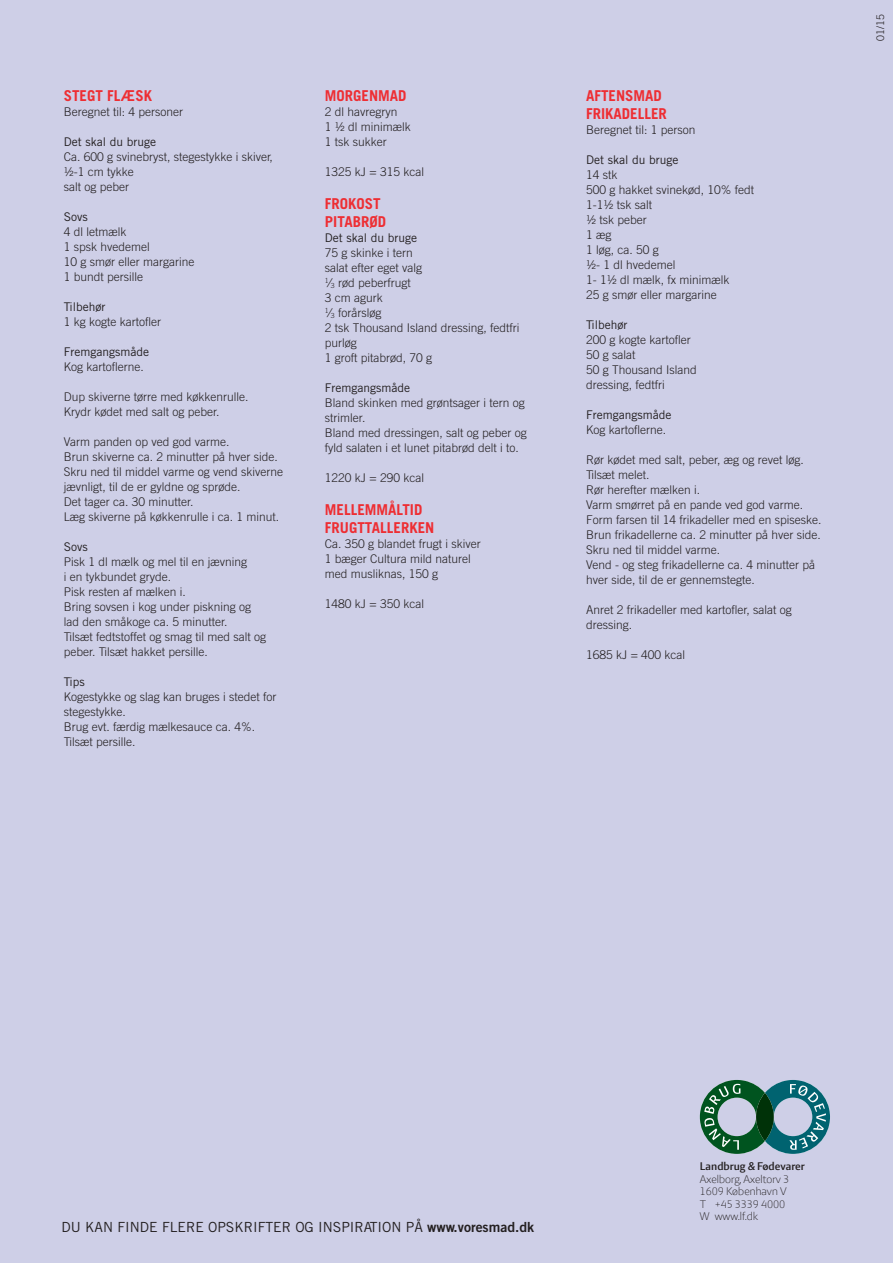
<style>
.page{position:relative;width:893px;height:1263px;background:#cecfe7}
.page>*{position:absolute;margin:0;border:0;box-sizing:border-box;transform-origin:0 0}
.ParaStyle04-Leading{font:700 15px "Trade Gothic";color:#ee2e33}
.ParaStyle01-Leading{font:700 15px "Trade Gothic";color:#ee2e33}
.ParaStyle07-Leading{font:700 15px "Trade Gothic";color:#ee2e33}
.ParaStyle01-Leading-2{font:13.95px "Trade Gothic";color:#231f20}
.ParaStyle04-Leading-2{font:300 12px/15px "Trade Gothic";color:#231f20}
.ParaStyle05-Leading{font:300 12px "Trade Gothic";color:#231f20}
.ParaStyle05-Leading-2{font:12px "Trade Gothic";color:#231f20}
.ParaStyle06-Leading{font:300 12px "Trade Gothic";color:#231f20}
.ParaStyle01-Leading-3{font:300 12px "Trade Gothic";color:#231f20}
.t1{font:300 12px "LF Press Sans";color:#231f20}
.ParaStyle04-Leading-3{font:12px "Trade Gothic";color:#231f20}
.t2{font:600 12px "LF Press Sans";color:#231f20}
.ParaStyle07-Leading-2{font:300 12px "Trade Gothic";color:#231f20}
.t3{font:300 10.5px "Trade Gothic LT Std";color:#231f20}
.s1{font-family:"Trade Gothic Bold Two"}
</style>
<div class="page">
<svg style="left:700px;top:1080px;width:130px;height:74px"></svg>
<p class="ParaStyle01-Leading" style="left:64px;top:86px;width:90px">STEGT FLÆSK</p>
<p class="ParaStyle04-Leading-2" style="left:64px;top:104px;width:121px">Beregnet til: 4 personer</p>
<p class="ParaStyle05-Leading-2" style="left:64px;top:134px;width:94px">Det skal du bruge</p>
<p class="ParaStyle04-Leading-2" style="left:64px;top:149px;width:210px">Ca. 600 g svinebryst, stegestykke i skiver,</p>
<p class="ParaStyle01-Leading-3" style="left:64px;top:164px;width:72px">½-1 cm tykke</p>
<p class="ParaStyle06-Leading" style="left:64px;top:179px;width:67px">salt og peber</p>
<p class="ParaStyle05-Leading-2" style="left:64px;top:209px;width:25px">Sovs</p>
<p class="ParaStyle04-Leading-2" style="left:64px;top:224px;width:64px">4 dl letmælk</p>
<p class="ParaStyle04-Leading-2" style="left:64px;top:239px;width:88px">1 spsk hvedemel</p>
<p class="ParaStyle04-Leading-2" style="left:64px;top:254px;width:132px">10 g smør eller margarine</p>
<p class="ParaStyle04-Leading-2" style="left:64px;top:269px;width:81px">1 bundt persille</p>
<p class="ParaStyle05-Leading-2" style="left:64px;top:299px;width:43px">Tilbehør</p>
<p class="ParaStyle04-Leading-2" style="left:64px;top:314px;width:99px">1 kg kogte kartofler</p>
<p class="ParaStyle05-Leading-2" style="left:64px;top:344px;width:87px">Fremgangsmåde</p>
<p class="ParaStyle04-Leading-2" style="left:64px;top:359px;width:82px">Kog kartoflerne.</p>
<p class="ParaStyle05-Leading" style="left:64px;top:389px;width:186px">Dup skiverne tørre med køkkenrulle.</p>
<p class="ParaStyle04-Leading-2" style="left:64px;top:404px;width:157px">Krydr kødet med salt og peber.</p>
<p class="ParaStyle05-Leading" style="left:64px;top:434px;width:167px">Varm panden op ved god varme.</p>
<p class="ParaStyle04-Leading-2" style="left:64px;top:449px;width:216px">Brun skiverne ca. 2 minutter på hver side.</p>
<p class="ParaStyle04-Leading-2" style="left:64px;top:464px;width:221px">Skru ned til middel varme og vend skiverne jævnligt, til de er gyldne og sprøde.<br>Det tager ca. 30 minutter.</p>
<p class="ParaStyle05-Leading" style="left:64px;top:509px;width:217px">Læg skiverne på køkkenrulle i ca. 1 minut.</p>
<p class="ParaStyle05-Leading-2" style="left:64px;top:539px;width:25px">Sovs</p>
<p class="ParaStyle04-Leading-2" style="left:64px;top:554px;width:185px">Pisk 1 dl mælk og mel til en jævning</p>
<p class="ParaStyle04-Leading-2" style="left:64px;top:569px;width:109px">i en tykbundet gryde.</p>
<p class="ParaStyle04-Leading-2" style="left:64px;top:584px;width:124px">Pisk resten af mælken i.</p>
<p class="ParaStyle04-Leading-2" style="left:64px;top:599px;width:189px">Bring sovsen i kog under piskning og</p>
<p class="ParaStyle04-Leading-2" style="left:64px;top:614px;width:165px">lad den småkoge ca. 5 minutter.</p>
<p class="ParaStyle04-Leading-2" style="left:64px;top:629px;width:204px">Tilsæt fedtstoffet og smag til med salt og peber. Tilsæt hakket persille.</p>
<p class="ParaStyle05-Leading-2" style="left:64px;top:674px;width:22px">Tips</p>
<p class="ParaStyle04-Leading-2" style="left:64px;top:689px;width:214px">Kogestykke og slag kan bruges i stedet for stegestykke.</p>
<p class="ParaStyle04-Leading-2" style="left:64px;top:719px;width:193px">Brug evt. færdig mælkesauce ca. 4%.</p>
<p class="ParaStyle04-Leading-2" style="left:64px;top:734px;width:73px">Tilsæt persille.</p>
<p class="ParaStyle01-Leading" style="left:325px;top:86px;width:83px">MORGENMAD</p>
<p class="ParaStyle04-Leading-2" style="left:325px;top:104px;width:74px">2 dl havregryn</p>
<p class="ParaStyle04-Leading-2" style="left:325px;top:119px;width:88px">1 ½ dl minimælk</p>
<p class="ParaStyle04-Leading-2" style="left:325px;top:134px;width:64px">1 tsk sukker</p>
<p class="ParaStyle05-Leading" style="left:325px;top:164px;width:101px">1325 kJ = 315 kcal</p>
<p class="ParaStyle04-Leading" style="left:325px;top:194px;width:57px">FROKOST</p>
<p class="ParaStyle04-Leading" style="left:325px;top:212px;width:63px">PITABRØD</p>
<p class="ParaStyle04-Leading-3" style="left:325px;top:230px;width:94px">Det skal du bruge</p>
<p class="ParaStyle04-Leading-2" style="left:325px;top:245px;width:90px">75 g skinke i tern</p>
<p class="ParaStyle04-Leading-2" style="left:325px;top:260px;width:99px">salat efter eget valg</p>
<p class="ParaStyle01-Leading-3" style="left:325px;top:275px;width:87px"><sup>1</sup>⁄<sub>3</sub> rød peberfrugt</p>
<p class="ParaStyle06-Leading" style="left:325px;top:290px;width:60px">3 cm agurk</p>
<p class="ParaStyle01-Leading-3" style="left:325px;top:305px;width:58px"><sup>1</sup>⁄<sub>3</sub> forårsløg</p>
<p class="ParaStyle06-Leading" style="left:325px;top:320px;width:196px">2 tsk Thousand Island dressing, fedtfri</p>
<p class="ParaStyle04-Leading-2" style="left:325px;top:335px;width:34px">purløg</p>
<p class="ParaStyle05-Leading" style="left:325px;top:350px;width:109px">1 groft pitabrød, 70 g</p>
<p class="ParaStyle05-Leading-2" style="left:325px;top:380px;width:87px">Fremgangsmåde</p>
<p class="ParaStyle04-Leading-2" style="left:325px;top:395px;width:202px">Bland skinken med grøntsager i tern og strimler.</p>
<p class="ParaStyle04-Leading-2" style="left:325px;top:425px;width:204px">Bland med dressingen, salt og peber og fyld salaten i et lunet pitabrød delt i to.</p>
<p class="ParaStyle07-Leading-2" style="left:325px;top:470px;width:101px">1220 kJ = 290 kcal</p>
<p class="ParaStyle07-Leading" style="left:325px;top:500px;width:99px">MELLEMMÅLTID</p>
<p class="ParaStyle04-Leading" style="left:325px;top:518px;width:111px">FRUGTTALLERKEN</p>
<p class="ParaStyle04-Leading-2" style="left:325px;top:536px;width:158px">Ca. 350 g blandet frugt i skiver</p>
<p class="ParaStyle04-Leading-2" style="left:325px;top:551px;width:148px">1 bæger Cultura mild naturel</p>
<p class="ParaStyle04-Leading-2" style="left:325px;top:566px;width:115px">med musliknas, 150 g</p>
<p class="ParaStyle05-Leading" style="left:325px;top:596px;width:101px">1480 kJ = 350 kcal</p>
<p class="ParaStyle01-Leading" style="left:586px;top:86px;width:77px">AFTENSMAD</p>
<p class="ParaStyle04-Leading" style="left:586px;top:104px;width:82px">FRIKADELLER</p>
<p class="ParaStyle04-Leading-2" style="left:586px;top:122px;width:111px">Beregnet til: 1 person</p>
<p class="ParaStyle04-Leading-3" style="left:586px;top:152px;width:94px">Det skal du bruge</p>
<p class="ParaStyle04-Leading-2" style="left:586px;top:167px;width:33px">14 stk</p>
<p class="ParaStyle04-Leading-2" style="left:586px;top:182px;width:170px">500 g hakket svinekød, 10% fedt</p>
<p class="ParaStyle04-Leading-2" style="left:586px;top:197px;width:68px">1-1½ tsk salt</p>
<p class="ParaStyle01-Leading-3" style="left:586px;top:212px;width:62px">½ tsk peber</p>
<p class="ParaStyle06-Leading" style="left:586px;top:227px;width:27px">1 æg</p>
<p class="ParaStyle04-Leading-2" style="left:586px;top:242px;width:74px">1 løg, ca. 50 g</p>
<p class="ParaStyle01-Leading-3" style="left:586px;top:257px;width:91px">½- 1 dl hvedemel</p>
<p class="ParaStyle06-Leading" style="left:586px;top:272px;width:145px">1- 1½ dl mælk, fx minimælk</p>
<p class="ParaStyle04-Leading-2" style="left:586px;top:287px;width:132px">25 g smør eller margarine</p>
<p class="ParaStyle05-Leading-2" style="left:586px;top:317px;width:43px">Tilbehør</p>
<p class="ParaStyle04-Leading-2" style="left:586px;top:332px;width:106px">200 g kogte kartofler</p>
<p class="ParaStyle04-Leading-2" style="left:586px;top:347px;width:51px">50 g salat</p>
<p class="ParaStyle04-Leading-2" style="left:586px;top:362px;width:112px">50 g Thousand Island</p>
<p class="ParaStyle04-Leading-2" style="left:586px;top:377px;width:80px">dressing, fedtfri</p>
<p class="ParaStyle05-Leading-2" style="left:586px;top:407px;width:87px">Fremgangsmåde</p>
<p class="ParaStyle04-Leading-2" style="left:586px;top:422px;width:82px">Kog kartoflerne.</p>
<p class="ParaStyle04-Leading-2" style="left:586px;top:452px;width:219px">Rør kødet med salt, peber, æg og revet løg.</p>
<p class="ParaStyle04-Leading-2" style="left:586px;top:467px;width:65px">Tilsæt melet.</p>
<p class="ParaStyle04-Leading-2" style="left:586px;top:482px;width:116px">Rør herefter mælken i.</p>
<p class="ParaStyle04-Leading-2" style="left:586px;top:497px;width:237px">Varm smørret på en pande ved god varme.<br>Form farsen til 14 frikadeller med en spiseske.<br>Brun frikadellerne ca. 2 minutter på hver side.<br>Skru ned til middel varme.</p>
<p class="ParaStyle04-Leading-2" style="left:586px;top:557px;width:231px">Vend - og steg frikadellerne ca. 4 minutter på hver side, til de er gennemstegte.</p>
<p class="ParaStyle04-Leading-2" style="left:586px;top:602px;width:207px">Anret 2 frikadeller med kartofler, salat og dressing.</p>
<p class="ParaStyle05-Leading" style="left:586px;top:647px;width:101px">1685 kJ = 400 kcal</p>
<p class="t3" style="left:874px;top:41px;width:29px;rotate:-90deg">01/15</p>
<p class="ParaStyle01-Leading-2" style="left:62px;top:1218px;width:474px">DU KAN FINDE FLERE OPSKRIFTER OG INSPIRATION PÅ <span class="s1">www.voresmad.dk</span></p>
<p class="t2" style="left:700px;top:1159px;width:106px">Landbrug &amp; Fødevarer</p>
<p class="t1" style="left:700px;top:1172px;width:91px">Axelborg, Axeltorv 3</p>
<p class="t1" style="left:700px;top:1184px;width:88px">1609 København V</p>
<p class="t1" style="left:700px;top:1197px;width:87px">T +45 3339 4000</p>
<p class="t1" style="left:700px;top:1210px;width:60px">W www.lf.dk</p>
</div>
